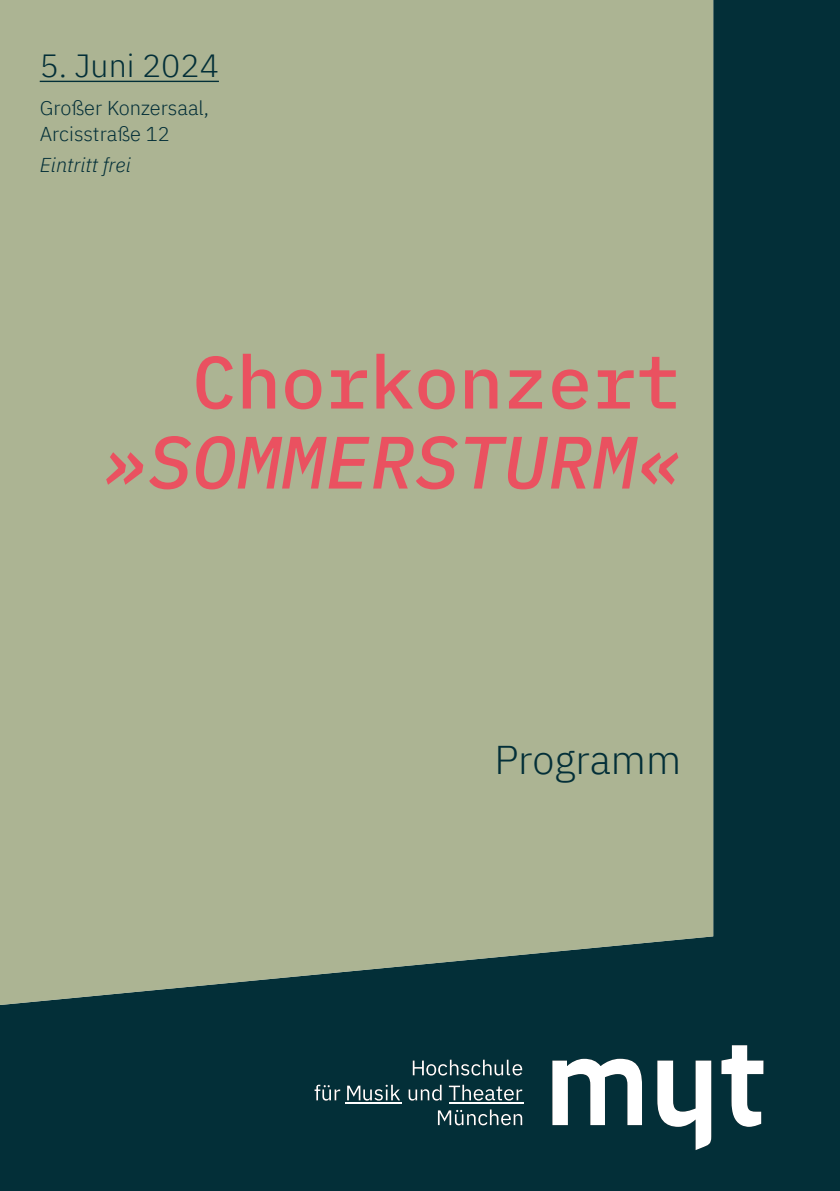
<style>
.page{position:relative;width:840px;height:1191px;background:#fff}
.page>*{position:absolute;margin:0;border:0;box-sizing:border-box;transform-origin:0 0}
.t1{font:italic 500 74px "IBM Plex Mono";color:#ea5160}
.t2{font:500 74px "IBM Plex Mono";color:#ea5160}
.t3{font:300 40px "IBM Plex Sans";color:#032f38}
.t4{font:300 32px "IBM Plex Sans";color:#032f38}
.t5{font:300 20px/26px "IBM Plex Sans";color:#032f38}
.t6{font:italic 300 20px "IBM Plex Sans";color:#032f38}
</style>
<div class="page">
<div style="left:0;top:0;width:839px;height:1191px;background:#032f38"></div>
<hr style="left:345px;top:1102px;width:56px;height:1px;background:#fff">
<hr style="left:448px;top:1102px;width:75px;height:1px;background:#fff">
<svg style="left:314px;top:1084px;width:26px;height:16px"></svg>
<svg style="left:347px;top:1084px;width:53px;height:16px"></svg>
<svg style="left:408px;top:1084px;width:33px;height:16px"></svg>
<svg style="left:448px;top:1084px;width:74px;height:16px"></svg>
<svg style="left:437px;top:1109px;width:85px;height:16px"></svg>
<svg style="left:412px;top:1059px;width:110px;height:16px"></svg>
<svg style="left:721px;top:1045px;width:42px;height:81px"></svg>
<svg style="left:552px;top:1058px;width:89px;height:67px"></svg>
<svg style="left:657px;top:1060px;width:53px;height:90px"></svg>
<div style="left:0;top:0;width:712px;height:1005px;background:#acb493"></div>
<hr style="left:40px;top:81px;width:179px;height:1px;background:#032f38">
<h3 class="t4" style="left:40px;top:42px;width:181px">5. Juni 2024</h3>
<p class="t5" style="left:40px;top:93px;width:171px">Großer Konzersaal,<br>Arcisstraße 12</p>
<p class="t6" style="left:40px;top:150px;width:93px">Eintritt frei</p>
<h1 class="t2" style="left:192px;top:325px;width:490px">Chorkonzert</h1>
<h1 class="t1" style="left:103px;top:404px;width:579px">»SOMMERSTURM«</h1>
<h2 class="t3" style="left:494px;top:730px;width:188px">Programm</h2>
</div>
